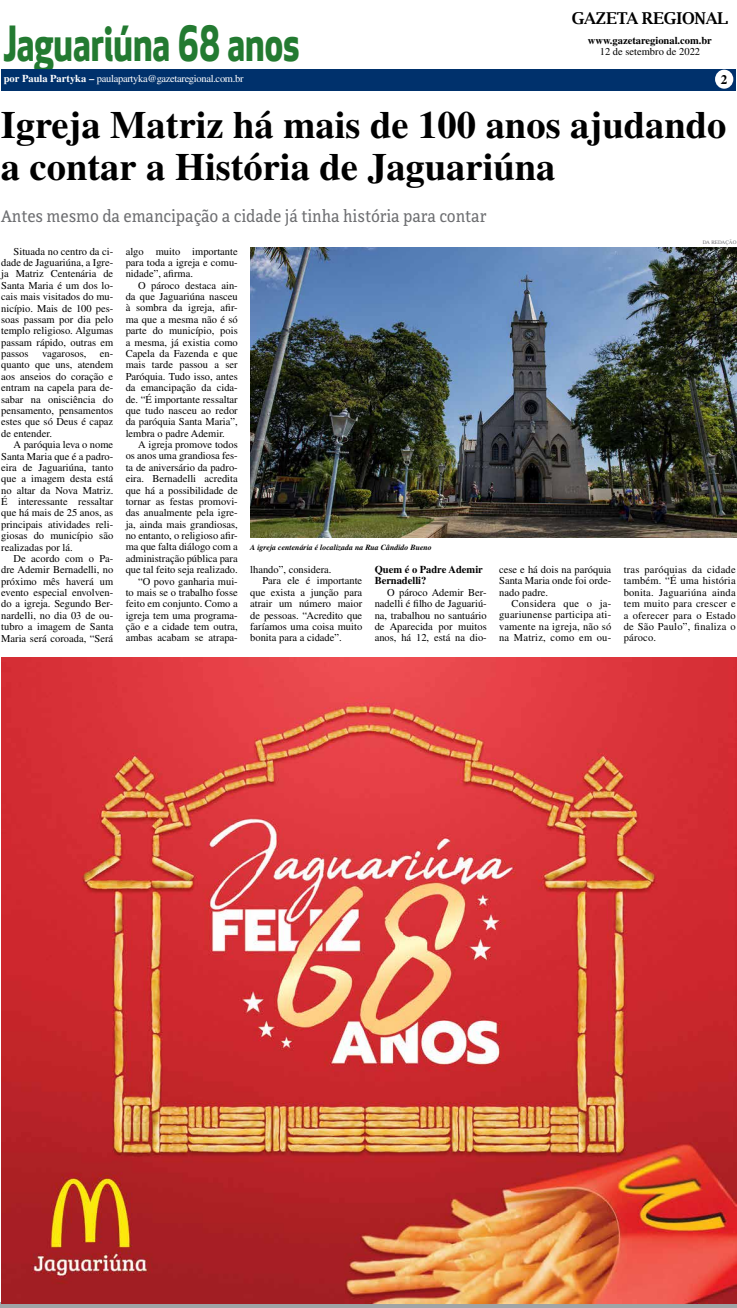
<style>
.page{position:relative;width:737px;height:1308px;background:#fff}
.page>*{position:absolute;margin:0;border:0;box-sizing:border-box;transform-origin:0 0}
.t1{font:700 47.25px "Apex New";color:#237a31;scale:.75 1}
.t2{font:700 38.5px/42px "Times";color:#000}
.t3{font:17.5px "Directa Serif";letter-spacing:-.01em;color:#6d6e71}
.t4{font:700 16.36px "Luxi Serif";letter-spacing:-.02em;color:#000}
.t5{font:700 13.12px "Times";color:#000}
.t6{font:10.5px/11.4px "Times";color:#000;text-align:justify}
.t7{font:700 10.5px/11.4px "Times";color:#000}
.t8{font:10.5px "Times";letter-spacing:-.03em;color:#fff}
.t9{font:italic 700 7.88px "Times";color:#000}
.t10{font:5.25px "Times";color:#6d6e71}
.s1{font-weight:700}
</style>
<div class="page">
<svg style="left:0;top:1302px;width:737px;height:5px;background:#ad827b"></svg>
<svg style="left:714px;top:76px;width:18px;height:19px"></svg>
<div style="left:1px;top:69px;width:734px;height:21px;background:#00316c"></div>
<div style="left:715px;top:70px;width:18px;height:19px;background:#fff;border-radius:50%"></div>
<img style="left:250px;top:248px;width:487px;height:289px">
<img style="left:2px;top:657px;width:734px;height:645px">
<h3 class="t4" style="left:572px;top:8px;width:158px">GAZETA REGIONAL</h3>
<p class="t7" style="left:588px;top:34px;width:125px">www.gazetaregional.com.br</p>
<p class="t6" style="left:600px;top:46px;width:102px">12 de setembro de 2022</p>
<p class="t5" style="left:720px;top:78px;width:8px">2</p>
<h1 class="t1" style="left:4px;top:16px;width:396px">Jaguariúna 68 anos</h1>
<p class="t8" style="left:4px;top:72px;width:241px"><span class="s1">por Paula Partyka –</span> paulapartyka@gazetaregional.com.br</p>
<p class="t5" style="left:721px;top:71px;width:8px">2</p>
<h2 class="t2" style="left:1px;top:103px;width:727px">Igreja Matriz há mais de 100 anos ajudando a contar a História de Jaguariúna</h2>
<h3 class="t3" style="left:1px;top:205px;width:487px">Antes mesmo da emancipação a cidade já tinha história para contar</h3>
<p class="t10" style="left:702px;top:239px;width:35px">DA REDAÇÃO</p>
<p class="t6" style="left:1px;top:245px;width:114px;text-indent:12px">Situada no centro da ci&shy;dade de Jaguariúna, a Igre&shy;ja Matriz Centenária de Santa Maria é um dos lo&shy;cais mais visitados do mu&shy;nicípio. Mais de 100 pes&shy;soas passam por dia pelo templo religioso. Algumas passam rápido, outras em passos</p>
<p class="t6" style="left:126px;top:245px;width:114px">algo muito importante para toda a igreja e comu&shy;nidade”, afirma.</p>
<p class="t6" style="left:126px;top:279px;width:114px;text-indent:12px">O pároco destaca ain&shy;da que Jaguariúna nasceu à sombra da igreja, afir&shy;ma que a mesma não é só parte do município, pois a mesma, já existia como Capela da Fazenda e que mais tarde passou a ser Paróquia. Tudo isso, antes da emancipação da cida&shy;de. “É importante ressaltar que tudo nasceu ao redor da paróquia Santa Maria”, lembra o padre Ademir.</p>
<p class="t6" style="left:126px;top:438px;width:114px;text-align:right">A igreja promove todos<br>os anos uma grandiosa fes&shy;ta de aniversário da padro&shy;eira. Bernadelli acredita que há a possibilidade de tornar as festas promovi&shy;das anualmente pela igre&shy;ja, ainda mais grandiosas, no entanto, o religioso afir&shy;ma que falta diálogo com a administração pública para que tal feito seja realizado. “O povo ganharia mui-<br>to mais se o trabalho fosse feito em conjunto. Como a igreja tem uma programa&shy;ção e a cidade tem outra, ambas acabam se atrapa-</p>
<p class="t6" style="left:1px;top:348px;width:114px;text-indent:99px">en&shy;quanto que uns, atendem aos anseios do coração e entram na capela para de&shy;sabar na onisciência do pensamento, pensamentos estes que só Deus é capaz de entender.</p>
<p class="t6" style="left:1px;top:439px;width:114px;text-indent:12px">A paróquia leva o nome Santa Maria que é a padro&shy;eira de Jaguariúna, tanto que a imagem desta está no altar da Nova Matriz.<br>É interessante ressaltar que há mais de 25 anos, as principais atividades reli&shy;giosas do município são realizadas por lá.</p>
<p class="t6" style="left:1px;top:552px;width:114px;text-indent:12px">De acordo com o Pa&shy;dre Ademir Bernadelli, no próximo mês haverá um evento especial envolven&shy;do a igreja. Segundo Ber&shy;nardelli, no dia 03 de ou&shy;tubro a imagem de Santa Maria será coroada, “Será</p>
<p class="t6" style="left:42px;top:348px;width:46px">vagarosos,</p>
<p class="t9" style="left:250px;top:542px;width:183px">A igreja centenária é localizada na Rua Cândido Bueno</p>
<p class="t7" style="left:375px;top:563px;width:110px">Quem é o Padre Ademir<br>Bernadelli?</p>
<p class="t6" style="left:375px;top:586px;width:114px;text-indent:12px">O pároco Ademir Ber&shy;nadelli é filho de Jaguariú&shy;na, trabalhou no santuário de Aparecida por muitos anos, há 12, está na dio-</p>
<p class="t6" style="left:499px;top:563px;width:114px">cese e há dois na paróquia Santa Maria onde foi orde&shy;nado padre.</p>
<p class="t6" style="left:499px;top:597px;width:114px;text-indent:12px">Considera que o ja&shy;guariunense participa ati&shy;vamente na igreja, não só na Matriz, como em ou-</p>
<p class="t6" style="left:250px;top:563px;width:83px">lhando”, considera.</p>
<p class="t6" style="left:262px;top:575px;width:101px">Para ele é importante</p>
<p class="t6" style="left:250px;top:586px;width:114px">que exista a junção para</p>
<p class="t6" style="left:250px;top:597px;width:114px">atrair um número maior</p>
<p class="t6" style="left:250px;top:609px;width:114px">de pessoas. “Acredito que</p>
<p class="t6" style="left:250px;top:620px;width:114px">faríamos uma coisa muito</p>
<p class="t6" style="left:250px;top:632px;width:93px">bonita para a cidade”.</p>
<p class="t6" style="left:623px;top:563px;width:114px">tras paróquias da cidade também. “É uma história bonita. Jaguariúna ainda tem muito para crescer e a oferecer para o Estado de São Paulo”, finaliza o pároco.</p>
</div>
